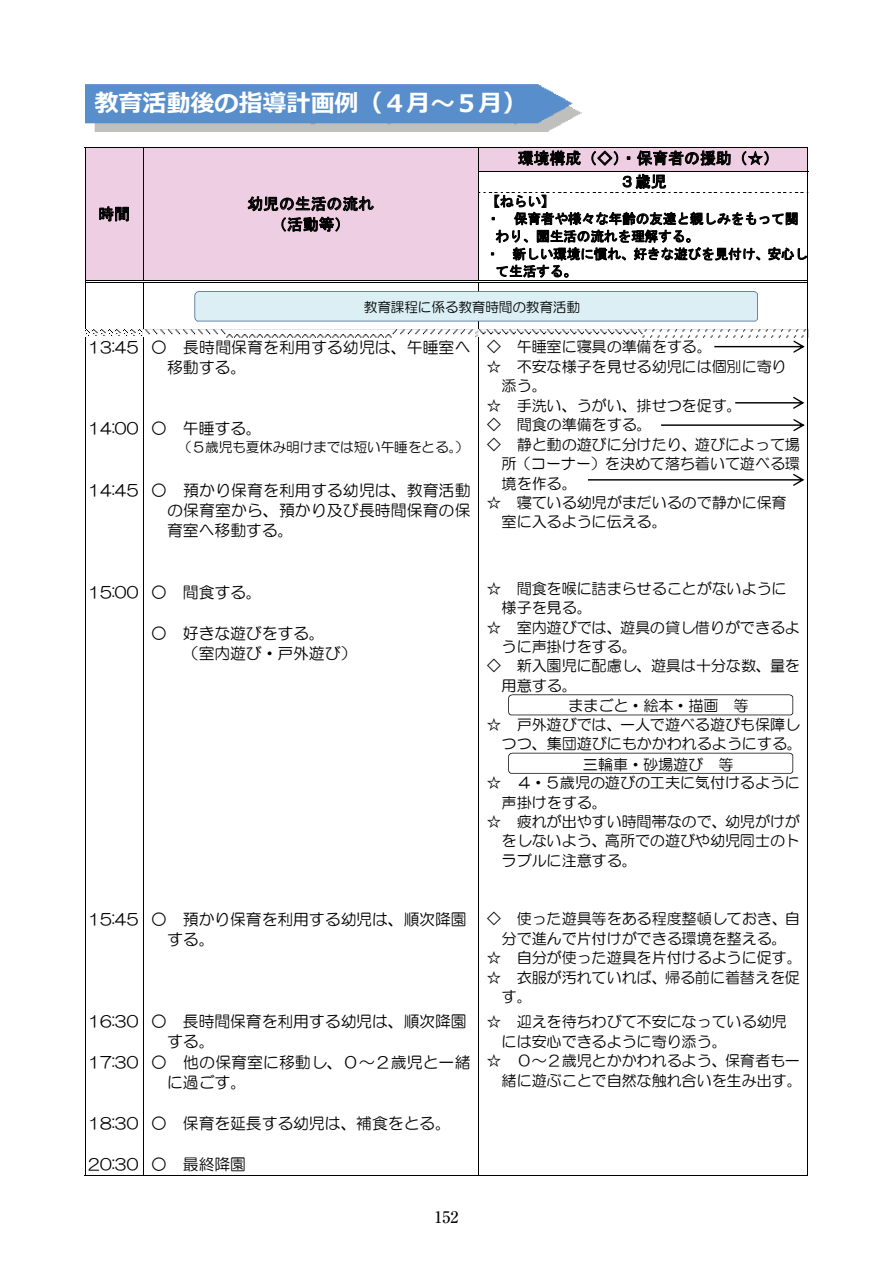
<style>
.page{position:relative;width:893px;height:1263px;background:#fff}
.page>*{position:absolute;margin:0;border:0;box-sizing:border-box;transform-origin:0 0}
.t1{font:700 24.15px "Meiryo";color:#fff}
.t2{font:15.9px/20.5px "HG Maru Gothic MPRO";color:#000}
.t3{font:15.9px/20.5px "MS Gothic";color:#000;text-align:center}
.t4{font:500 15.9px "Ryumin Pro";color:#000}
.t5{font:15.15px/19.5px "HG Maru Gothic MPRO";color:#000;text-align:right}
.t6{font:13.65px "MS Gothic";color:#000}
.t7{font:13.65px "HG Maru Gothic MPRO";color:#000}
</style>
<div class="page">
<div style="left:85px;top:148px;width:58px;height:132px;background:#eecee2"></div>
<svg style="left:99px;top:206px;width:30px;height:15px"></svg>
<div style="left:144px;top:148px;width:334px;height:132px;background:#eecee2"></div>
<svg style="left:248px;top:196px;width:126px;height:36px"></svg>
<div style="left:479px;top:148px;width:329px;height:23px;background:#eecee2"></div>
<hr style="left:85px;top:148px;width:723px;height:1px;background:#000">
<hr style="left:478px;top:171px;width:330px;height:1px;background:#000">
<svg style="left:85px;top:149px;width:1px;height:44px"></svg>
<svg style="left:143px;top:149px;width:1px;height:44px"></svg>
<svg style="left:478px;top:149px;width:1px;height:42px"></svg>
<hr style="left:85px;top:193px;width:1px;height:87px;background:#000">
<hr style="left:143px;top:193px;width:1px;height:87px;background:#000">
<hr style="left:478px;top:193px;width:1px;height:87px;background:#000">
<hr style="left:85px;top:280px;width:58px;height:1px;background:#000">
<hr style="left:85px;top:282px;width:58px;height:1px;background:#000">
<hr style="left:145px;top:280px;width:333px;height:1px;background:#000">
<hr style="left:145px;top:282px;width:333px;height:1px;background:#000">
<hr style="left:480px;top:280px;width:328px;height:1px;background:#000">
<hr style="left:480px;top:282px;width:328px;height:1px;background:#000">
<svg style="left:491px;top:148px;width:318px;height:134px"></svg>
<hr style="left:85px;top:283px;width:1px;height:46px;background:#000">
<hr style="left:143px;top:283px;width:1px;height:46px;background:#000">
<hr style="left:478px;top:283px;width:1px;height:46px;background:#000">
<hr style="left:808px;top:283px;width:1px;height:46px;background:#000">
<svg style="left:85px;top:329px;width:57px;height:8px"></svg>
<img style="left:142px;top:328px;width:667px;height:10px">
<svg style="left:476px;top:329px;width:3px;height:9px"></svg>
<hr style="left:85px;top:337px;width:1px;height:838px;background:#000">
<hr style="left:85px;top:1175px;width:58px;height:1px;background:#000">
<hr style="left:143px;top:337px;width:1px;height:838px;background:#000">
<hr style="left:144px;top:1175px;width:334px;height:1px;background:#000">
<hr style="left:478px;top:337px;width:1px;height:838px;background:#000">
<hr style="left:479px;top:1175px;width:329px;height:1px;background:#000">
<hr style="left:808px;top:337px;width:1px;height:838px;background:#000">
<img style="left:85px;top:84px;width:496px;height:47px">
<svg style="left:194px;top:291px;width:564px;height:30px;background:#d5e9f0"></svg>
<svg style="left:508px;top:753px;width:285px;height:21px"></svg>
<svg style="left:508px;top:694px;width:285px;height:21px"></svg>
<svg style="left:714px;top:329px;width:95px;height:24px"></svg>
<svg style="left:735px;top:397px;width:69px;height:12px"></svg>
<svg style="left:661px;top:419px;width:144px;height:12px"></svg>
<svg style="left:588px;top:474px;width:216px;height:12px"></svg>
<h1 class="t1" style="left:94px;top:87px;width:434px">教育活動後の指導計画例（４月～５月）</h1>
<p class="t3" style="left:98px;top:204px;width:33px">時間</p>
<p class="t3" style="left:247px;top:193px;width:128px">幼児の生活の流れ（活動等）</p>
<p class="t3" style="left:619px;top:146px;width:161px;line-height:23.4px;text-align:left;text-indent:-102px">環境構成（◇）・保育者の援助（☆）<br>３歳児</p>
<p class="t6" style="left:486px;top:194px;width:70px">【ねらい】</p>
<p class="t6" style="left:486px;top:212px;width:314px">・ 保育者や様々な年齢の友達と親しみをもって関</p>
<p class="t6" style="left:495px;top:229px;width:205px">わり、園生活の流れを理解する。</p>
<p class="t6" style="left:486px;top:247px;width:324px">・ 新しい環境に慣れ、好きな遊びを見付け、安心し</p>
<p class="t6" style="left:495px;top:264px;width:83px">て生活する。</p>
<p class="t2" style="left:88px;top:337px;width:52px">13:45</p>
<p class="t2" style="left:88px;top:418px;width:52px">14:00</p>
<p class="t2" style="left:88px;top:480px;width:52px">14:45</p>
<p class="t7" style="left:364px;top:300px;width:218px">教育課程に係る教育時間の教育活動</p>
<p class="t2" style="left:167px;top:337px;width:305px;line-height:20.1px;text-indent:-16px">○ 長時間保育を利用する幼児は、午睡室へ移動する。</p>
<p class="t2" style="left:151px;top:418px;width:112px">○ 午睡する。</p>
<p class="t7" style="left:178px;top:441px;width:292px">（５歳児も夏休み明けまでは短い午睡をとる。）</p>
<p class="t2" style="left:167px;top:480px;width:305px;text-align:justify;text-indent:-16px">○ 預かり保育を利用する幼児は、教育活動の保育室から、預かり及び長時間保育の保育室へ移動する。</p>
<p class="t5" style="left:486px;top:337px;width:227px">◇ 午睡室に寝具の準備をする。</p>
<p class="t5" style="left:486px;top:357px;width:302px">☆ 不安な様子を見せる幼児には個別に寄り</p>
<p class="t5" style="left:502px;top:376px;width:47px">添う。</p>
<p class="t5" style="left:486px;top:395px;width:257px">☆ 手洗い、うがい、排せつを促す。</p>
<p class="t5" style="left:486px;top:415px;width:167px">◇ 間食の準備をする。</p>
<p class="t5" style="left:486px;top:434px;width:315px">◇ 静と動の遊びに分けたり、遊びによって場</p>
<p class="t5" style="left:502px;top:454px;width:300px">所（コーナー）を決めて落ち着いて遊べる環</p>
<p class="t5" style="left:502px;top:473px;width:77px">境を作る。</p>
<p class="t5" style="left:486px;top:493px;width:302px">☆ 寝ている幼児がまだいるので静かに保育</p>
<p class="t5" style="left:502px;top:512px;width:167px">室に入るように伝える。</p>
<p class="t2" style="left:88px;top:582px;width:52px">15:00</p>
<p class="t2" style="left:151px;top:582px;width:112px">○ 間食する。</p>
<p class="t2" style="left:183px;top:623px;width:175px;text-indent:-32px">○ 好きな遊びをする。<br>（室内遊び・戸外遊び）</p>
<p class="t5" style="left:486px;top:578px;width:302px">☆ 間食を喉に詰まらせることがないように</p>
<p class="t5" style="left:502px;top:598px;width:92px">様子を見る。</p>
<p class="t5" style="left:486px;top:617px;width:315px">☆ 室内遊びでは、遊具の貸し借りができるよ</p>
<p class="t5" style="left:502px;top:637px;width:137px">うに声掛けをする。</p>
<p class="t5" style="left:486px;top:656px;width:315px">◇ 新入園児に配慮し、遊具は十分な数、量を</p>
<p class="t5" style="left:502px;top:676px;width:77px">用意する。</p>
<p class="t5" style="left:486px;top:714px;width:317px">☆ 戸外遊びでは、一人で遊べる遊びも保障しつつ、集団遊びにもかかわれるようにする。</p>
<p class="t5" style="left:486px;top:773px;width:315px">☆ ４・５歳児の遊びの工夫に気付けるように</p>
<p class="t5" style="left:502px;top:792px;width:107px">声掛けをする。</p>
<p class="t5" style="left:486px;top:812px;width:315px">☆ 疲れが出やすい時間帯なので、幼児がけが</p>
<p class="t5" style="left:502px;top:831px;width:300px">をしないよう、高所での遊びや幼児同士のト</p>
<p class="t5" style="left:502px;top:851px;width:137px">ラブルに注意する。</p>
<p class="t5" style="left:568px;top:696px;width:182px">ままごと・絵本・描画 等</p>
<p class="t5" style="left:583px;top:754px;width:152px">三輪車・砂場遊び 等</p>
<p class="t2" style="left:88px;top:909px;width:52px">15:45</p>
<p class="t2" style="left:167px;top:909px;width:301px;text-indent:-16px">○ 預かり保育を利用する幼児は、順次降園する。</p>
<p class="t2" style="left:88px;top:1011px;width:52px">16:30</p>
<p class="t2" style="left:88px;top:1052px;width:52px">17:30</p>
<p class="t2" style="left:88px;top:1113px;width:52px">18:30</p>
<p class="t2" style="left:88px;top:1154px;width:52px">20:30</p>
<p class="t2" style="left:167px;top:1011px;width:301px;text-indent:-16px">○ 長時間保育を利用する幼児は、順次降園する。</p>
<p class="t2" style="left:167px;top:1052px;width:305px;text-indent:-16px">○ 他の保育室に移動し、０～２歳児と一緒に過ごす。</p>
<p class="t2" style="left:151px;top:1113px;width:301px">○ 保育を延長する幼児は、補食をとる。</p>
<p class="t2" style="left:151px;top:1154px;width:96px">○ 最終降園</p>
<p class="t4" style="left:434px;top:1204px;width:25px">152</p>
<p class="t5" style="left:486px;top:909px;width:315px">◇ 使った遊具等をある程度整頓しておき、自</p>
<p class="t5" style="left:502px;top:928px;width:287px">分で進んで片付けができる環境を整える。</p>
<p class="t5" style="left:486px;top:948px;width:317px">☆ 自分が使った遊具を片付けるように促す。</p>
<p class="t5" style="left:486px;top:967px;width:315px">☆ 衣服が汚れていれば、帰る前に着替えを促</p>
<p class="t5" style="left:502px;top:987px;width:32px">す。</p>
<p class="t5" style="left:486px;top:1012px;width:302px">☆ 迎えを待ちわびて不安になっている幼児</p>
<p class="t5" style="left:502px;top:1032px;width:227px">には安心できるように寄り添う。</p>
<p class="t5" style="left:486px;top:1051px;width:315px">☆ ０～２歳児とかかわれるよう、保育者も一</p>
<p class="t5" style="left:502px;top:1070px;width:302px">緒に遊ぶことで自然な触れ合いを生み出す。</p>
</div>
